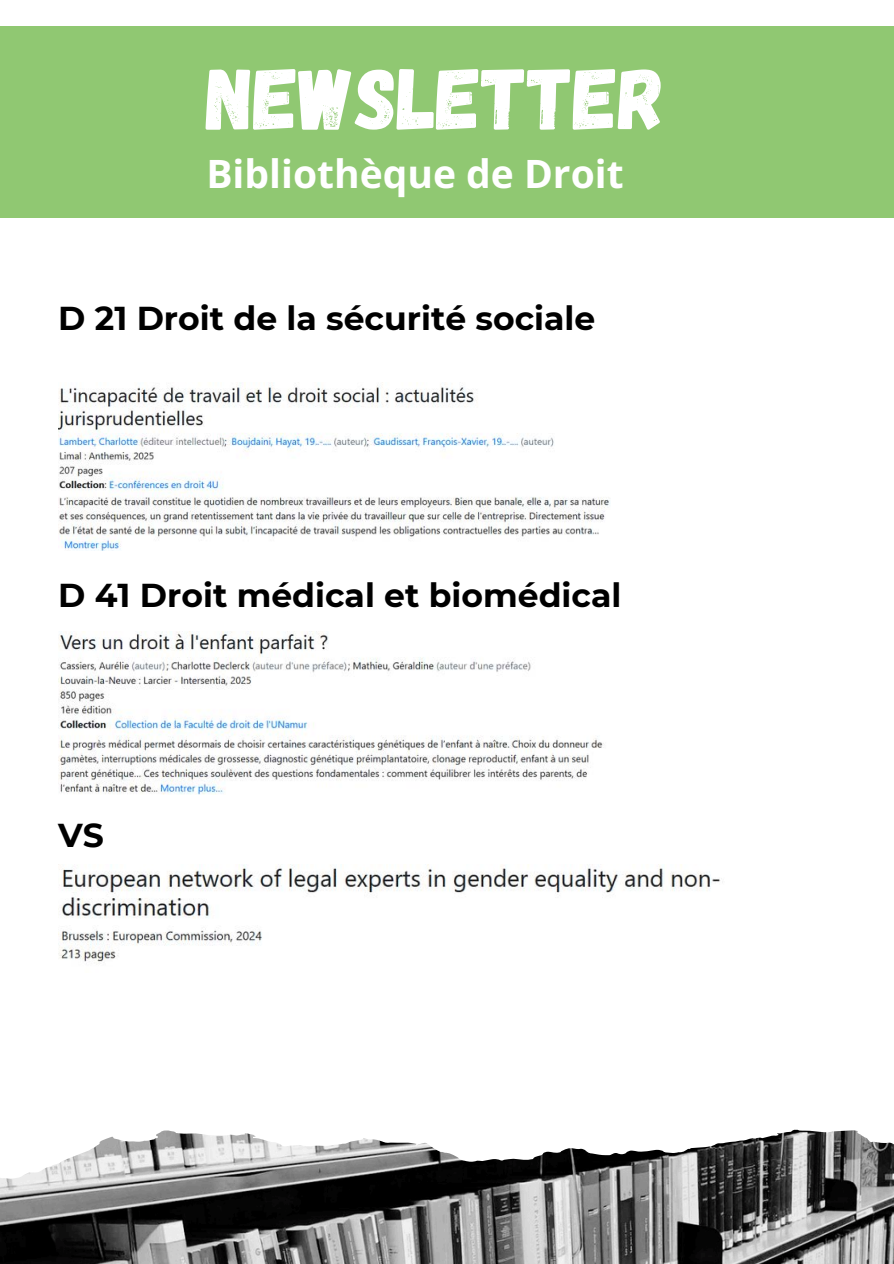
<style>
.page{position:relative;width:894px;height:1264px;background:#fff}
.page>*{position:absolute;margin:0;border:0;box-sizing:border-box;transform-origin:0 0}
.t1{font:87px "Gagalin";color:#fff}
.t2{font:700 39px "Open Sans";color:#fff}
.t3{font:700 33px "Montserrat";color:#000}
</style>
<div class="page">
<div style="left:0;top:26px;width:893px;height:192px;background:#90c872"></div>
<img style="left:0;top:1129px;width:893px;height:134px">
<img style="left:58px;top:382px;width:552px;height:168px">
<img style="left:58px;top:632px;width:546px;height:162px">
<img style="left:58px;top:864px;width:663px;height:98px">
<h1 class="t1" style="left:206px;top:42px;width:461px">NEWSLETTER</h1>
<p class="t2" style="left:206px;top:147px;width:418px">Bibliothèque de Droit</p>
<p class="t3" style="left:58px;top:297px;width:538px">D 21 Droit de la sécurité sociale</p>
<p class="t3" style="left:58px;top:575px;width:564px">D 41 Droit médical et biomédical</p>
<p class="t3" style="left:58px;top:814px;width:47px">VS</p>
</div>
